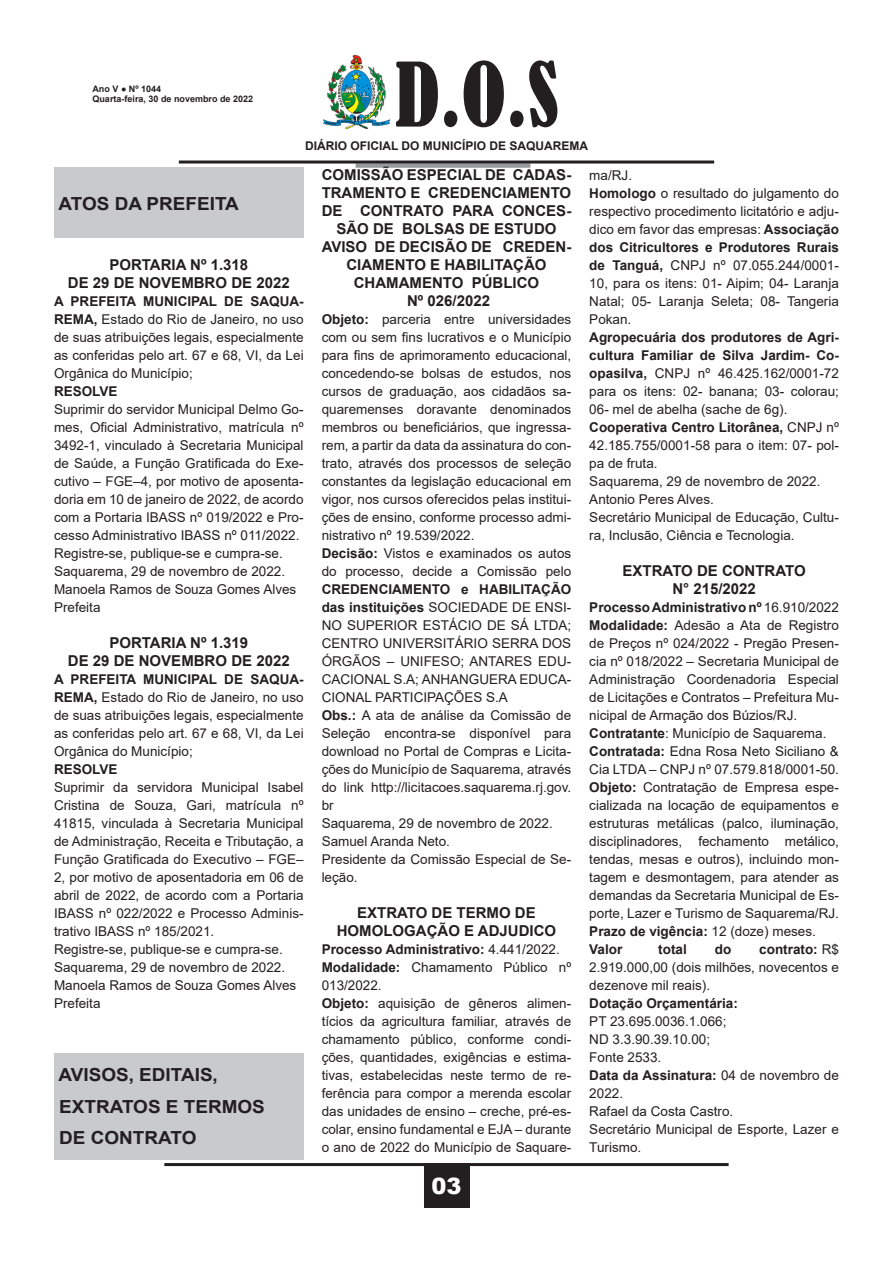
<style>
.page{position:relative;width:893px;height:1263px;background:#fff}
.page>*{position:absolute;margin:0;border:0;box-sizing:border-box;transform-origin:0 0}
.t1{font:condensed 82.5px "Bernard";color:#231f20}
.t2{font:900 22.5px "Arial";color:#fff}
.t3{font:700 18px "Arial";color:#231f20;scale:1.05 1}
.t4{font:700 15px/18px "Arial";color:#231f20;text-align:center}
.t5{font:13.5px/18px "Arial";color:#231f20;text-align:justify}
.t6{font:700 13.5px "Arial";color:#231f20}
.t7{font:700 12px "Arial";color:#231f20}
.t8{font:700 9px/10.8px "Arial";color:#231f20}
.s1{font-weight:700}
.s2{font-weight:400}
</style>
<div class="page">
<hr style="left:164px;top:1163px;width:565px;height:3px;background:#231f20">
<div style="left:424px;top:1163px;width:45px;height:45px;background:#231f20"></div>
<img style="left:324px;top:55px;width:65px;height:73px">
<div style="left:356px;top:163px;width:174px;height:5px;background:#97999c"></div>
<hr style="left:179px;top:161px;width:535px;height:3px;background:#231f20">
<div style="left:54px;top:168px;width:249px;height:70px;background:#c9cacc"></div>
<div style="left:54px;top:1053px;width:250px;height:107px;background:#c9cacc"></div>
<p class="t8" style="left:92px;top:83px;width:162px">Ano V ● Nº 1044<br>Quarta-feira, 30 de novembro de 2022</p>
<h1 class="t1" style="left:395px;top:47px;width:165px">D.O.S</h1>
<p class="t7" style="left:305px;top:137px;width:285px">DIÁRIO OFICIAL DO MUNICÍPIO DE SAQUAREMA</p>
<p class="t3" style="left:59px;top:190px;width:173px">ATOS DA PREFEITA</p>
<p class="t4" style="left:109px;top:256px;width:140px">PORTARIA Nº 1.318</p>
<p class="t4" style="left:68px;top:274px;width:223px">DE 29 DE NOVEMBRO DE 2022</p>
<p class="t5" style="left:54px;top:292px;width:251px"><span class="s1">A PREFEITA MUNICIPAL DE SAQUA-REMA,</span> Estado do Rio de Janeiro, no uso de suas atribuições legais, especialmente as conferidas pelo art. 67 e 68, VI, da Lei Orgânica do Município;</p>
<p class="t6" style="left:54px;top:382px;width:65px">RESOLVE</p>
<p class="t5" style="left:54px;top:400px;width:251px">Suprimir do servidor Municipal Delmo Go&shy;mes, Oficial Administrativo, matrícula nº 3492-1, vinculado à Secretaria Municipal de Saúde, a Função Gratificada do Exe&shy;cutivo – FGE–4, por motivo de aposenta&shy;doria em 10 de janeiro de 2022, de acordo com a Portaria IBASS nº 019/2022 e Pro&shy;cesso Administrativo IBASS nº 011/2022.</p>
<p class="t5" style="left:54px;top:544px;width:230px">Registre-se, publique-se e cumpra-se.</p>
<p class="t5" style="left:54px;top:562px;width:233px">Saquarema, 29 de novembro de 2022.</p>
<p class="t5" style="left:54px;top:580px;width:244px">Manoela Ramos de Souza Gomes Alves</p>
<p class="t5" style="left:54px;top:598px;width:48px">Prefeita</p>
<p class="t4" style="left:109px;top:634px;width:140px">PORTARIA Nº 1.319</p>
<p class="t4" style="left:68px;top:652px;width:223px">DE 29 DE NOVEMBRO DE 2022</p>
<p class="t5" style="left:54px;top:670px;width:251px"><span class="s1">A PREFEITA MUNICIPAL DE SAQUA-REMA,</span> Estado do Rio de Janeiro, no uso de suas atribuições legais, especialmente as conferidas pelo art. 67 e 68, VI, da Lei Orgânica do Município;</p>
<p class="t6" style="left:54px;top:760px;width:65px">RESOLVE</p>
<p class="t5" style="left:54px;top:778px;width:251px">Suprimir da servidora Municipal Isabel Cristina de Souza, Gari, matrícula nº 41815, vinculada à Secretaria Municipal de Administração, Receita e Tributação, a Função Gratificada do Executivo – FGE– 2, por motivo de aposentadoria em 06 de abril de 2022, de acordo com a Portaria IBASS nº 022/2022 e Processo Adminis&shy;trativo IBASS nº 185/2021.</p>
<p class="t5" style="left:54px;top:940px;width:230px">Registre-se, publique-se e cumpra-se.</p>
<p class="t5" style="left:54px;top:958px;width:233px">Saquarema, 29 de novembro de 2022.</p>
<p class="t5" style="left:54px;top:976px;width:244px">Manoela Ramos de Souza Gomes Alves</p>
<p class="t5" style="left:54px;top:994px;width:48px">Prefeita</p>
<p class="t3" style="left:59px;top:1062px;width:153px">AVISOS, EDITAIS,</p>
<p class="t3" style="left:59px;top:1094px;width:197px">EXTRATOS E TERMOS</p>
<p class="t3" style="left:59px;top:1125px;width:132px">DE CONTRATO</p>
<p class="t4" style="left:322px;top:166px;width:251px">COMISSÃO ESPECIAL DE CADAS-<br>TRAMENTO E CREDENCIAMENTO<br>DE CONTRATO PARA CONCES-<br>SÃO DE BOLSAS DE ESTUDO</p>
<p class="t4" style="left:322px;top:238px;width:251px">AVISO DE DECISÃO DE CREDEN-<br>CIAMENTO E HABILITAÇÃO</p>
<p class="t4" style="left:354px;top:274px;width:187px">CHAMAMENTO PÚBLICO</p>
<p class="t4" style="left:407px;top:292px;width:85px">Nº 026/2022</p>
<p class="t5" style="left:322px;top:310px;width:251px"><span class="s1">Objeto:</span> parceria entre universidades com ou sem fins lucrativos e o Município para fins de aprimoramento educacional, concedendo-se bolsas de estudos, nos cursos de graduação, aos cidadãos sa&shy;quaremenses doravante denominados membros ou beneficiários, que ingressa&shy;rem, a partir da data da assinatura do con&shy;trato, através dos processos de seleção constantes da legislação educacional em vigor, nos cursos oferecidos pelas institui&shy;ções de ensino, conforme processo admi&shy;nistrativo nº 19.539/2022.</p>
<p class="t5" style="left:322px;top:544px;width:251px"><span class="s1">Decisão:</span> Vistos e examinados os autos do processo, decide a Comissão pelo <span class="s1">CREDENCIAMENTO e HABILITAÇÃO das instituições</span> SOCIEDADE DE ENSI-NO SUPERIOR ESTÁCIO DE SÁ LTDA; CENTRO UNIVERSITÁRIO SERRA DOS ÓRGÃOS – UNIFESO; ANTARES EDU-CACIONAL S.A; ANHANGUERA EDUCA-CIONAL PARTICIPAÇÕES S.A</p>
<p class="t5" style="left:322px;top:706px;width:251px"><span class="s1">Obs.:</span> A ata de análise da Comissão de Seleção encontra-se disponível para download no Portal de Compras e Licita&shy;ções do Município de Saquarema, através do link http://licitacoes.saquarema.rj.gov. br</p>
<p class="t5" style="left:322px;top:814px;width:233px">Saquarema, 29 de novembro de 2022.</p>
<p class="t5" style="left:322px;top:832px;width:130px">Samuel Aranda Neto.</p>
<p class="t5" style="left:322px;top:850px;width:251px">Presidente da Comissão Especial de Se&shy;leção.</p>
<p class="t4" style="left:357px;top:904px;width:180px">EXTRATO DE TERMO DE</p>
<p class="t4" style="left:337px;top:922px;width:221px">HOMOLOGAÇÃO E ADJUDICO</p>
<p class="t6" style="left:322px;top:940px;width:240px">Processo Administrativo: <span class="s2">4.441/2022.</span></p>
<p class="t5" style="left:322px;top:958px;width:251px"><span class="s1">Modalidade:</span> Chamamento Público nº<br>013/2022.</p>
<p class="t5" style="left:322px;top:994px;width:251px"><span class="s1">Objeto:</span> aquisição de gêneros alimen&shy;tícios da agricultura familiar, através de chamamento público, conforme condi&shy;ções, quantidades, exigências e estima&shy;tivas, estabelecidas neste termo de re&shy;ferência para compor a merenda escolar das unidades de ensino – creche, pré-es&shy;colar, ensino fundamental e EJA – durante o ano de 2022 do Município de Saquare-</p>
<h2 class="t2" style="left:431px;top:1170px;width:32px">03</h2>
<p class="t5" style="left:589px;top:166px;width:44px">ma/RJ.</p>
<p class="t5" style="left:589px;top:184px;width:251px"><span class="s1">Homologo</span> o resultado do julgamento do respectivo procedimento licitatório e adju&shy;dico em favor das empresas: <span class="s1">Associação dos Citricultores e Produtores Rurais de Tanguá,</span> CNPJ nº 07.055.244/0001- 10, para os itens: 01- Aipim; 04- Laranja Natal; 05- Laranja Seleta; 08- Tangeria Pokan.</p>
<p class="t5" style="left:589px;top:328px;width:251px"><span class="s1">Agropecuária dos produtores de Agri&shy;cultura Familiar de Silva Jardim- Co&shy;opasilva,</span> CNPJ nº 46.425.162/0001-72 para os itens: 02- banana; 03- colorau; 06- mel de abelha (sache de 6g).</p>
<p class="t5" style="left:589px;top:418px;width:251px"><span class="s1">Cooperativa Centro Litorânea,</span> CNPJ nº 42.185.755/0001-58 para o item: 07- pol&shy;pa de fruta.</p>
<p class="t5" style="left:589px;top:472px;width:233px">Saquarema, 29 de novembro de 2022.</p>
<p class="t5" style="left:589px;top:490px;width:126px">Antonio Peres Alves.</p>
<p class="t5" style="left:589px;top:508px;width:251px">Secretário Municipal de Educação, Cultu&shy;ra, Inclusão, Ciência e Tecnologia.</p>
<p class="t4" style="left:623px;top:562px;width:185px">EXTRATO DE CONTRATO</p>
<p class="t4" style="left:672px;top:580px;width:85px">N° 215/2022</p>
<p class="t6" style="left:589px;top:598px;width:251px">Processo Administrativo nº <span class="s2">16.910/2022</span></p>
<p class="t5" style="left:589px;top:616px;width:251px"><span class="s1">Modalidade:</span> Adesão a Ata de Registro de Preços nº 024/2022 - Pregão Presen&shy;cia nº 018/2022 – Secretaria Municipal de Administração Coordenadoria Especial de Licitações e Contratos – Prefeitura Mu&shy;nicipal de Armação dos Búzios/RJ.</p>
<p class="t5" style="left:589px;top:724px;width:239px"><span class="s1">Contratante</span>: Município de Saquarema.</p>
<p class="t5" style="left:589px;top:742px;width:251px"><span class="s1">Contratada:</span> Edna Rosa Neto Siciliano &amp;<br>Cia LTDA – CNPJ nº 07.579.818/0001-50.</p>
<p class="t5" style="left:589px;top:778px;width:251px"><span class="s1">Objeto:</span> Contratação de Empresa espe&shy;cializada na locação de equipamentos e estruturas metálicas (palco, iluminação, disciplinadores, fechamento metálico, tendas, mesas e outros), incluindo mon&shy;tagem e desmontagem, para atender as demandas da Secretaria Municipal de Es&shy;porte, Lazer e Turismo de Saquarema/RJ.</p>
<p class="t6" style="left:589px;top:922px;width:228px">Prazo de vigência: <span class="s2">12 (doze) meses.</span></p>
<p class="t6" style="left:589px;top:940px;width:35px">Valor</p>
<p class="t6" style="left:658px;top:940px;width:30px">total</p>
<p class="t6" style="left:715px;top:940px;width:18px">do</p>
<p class="t5" style="left:589px;top:940px;width:251px;text-indent:170px"><span class="s1">contrato:</span> R$ 2.919.000,00 (dois milhões, novecentos e dezenove mil reais).</p>
<p class="t6" style="left:589px;top:994px;width:150px">Dotação Orçamentária:</p>
<p class="t5" style="left:589px;top:1012px;width:139px">PT 23.695.0036.1.066;</p>
<p class="t5" style="left:589px;top:1030px;width:122px">ND 3.3.90.39.10.00;</p>
<p class="t5" style="left:589px;top:1048px;width:74px">Fonte 2533.</p>
<p class="t5" style="left:589px;top:1066px;width:251px"><span class="s1">Data da Assinatura:</span> 04 de novembro de<br>2022.</p>
<p class="t5" style="left:589px;top:1102px;width:146px">Rafael da Costa Castro.</p>
<p class="t5" style="left:589px;top:1120px;width:251px">Secretário Municipal de Esporte, Lazer e<br>Turismo.</p>
</div>
